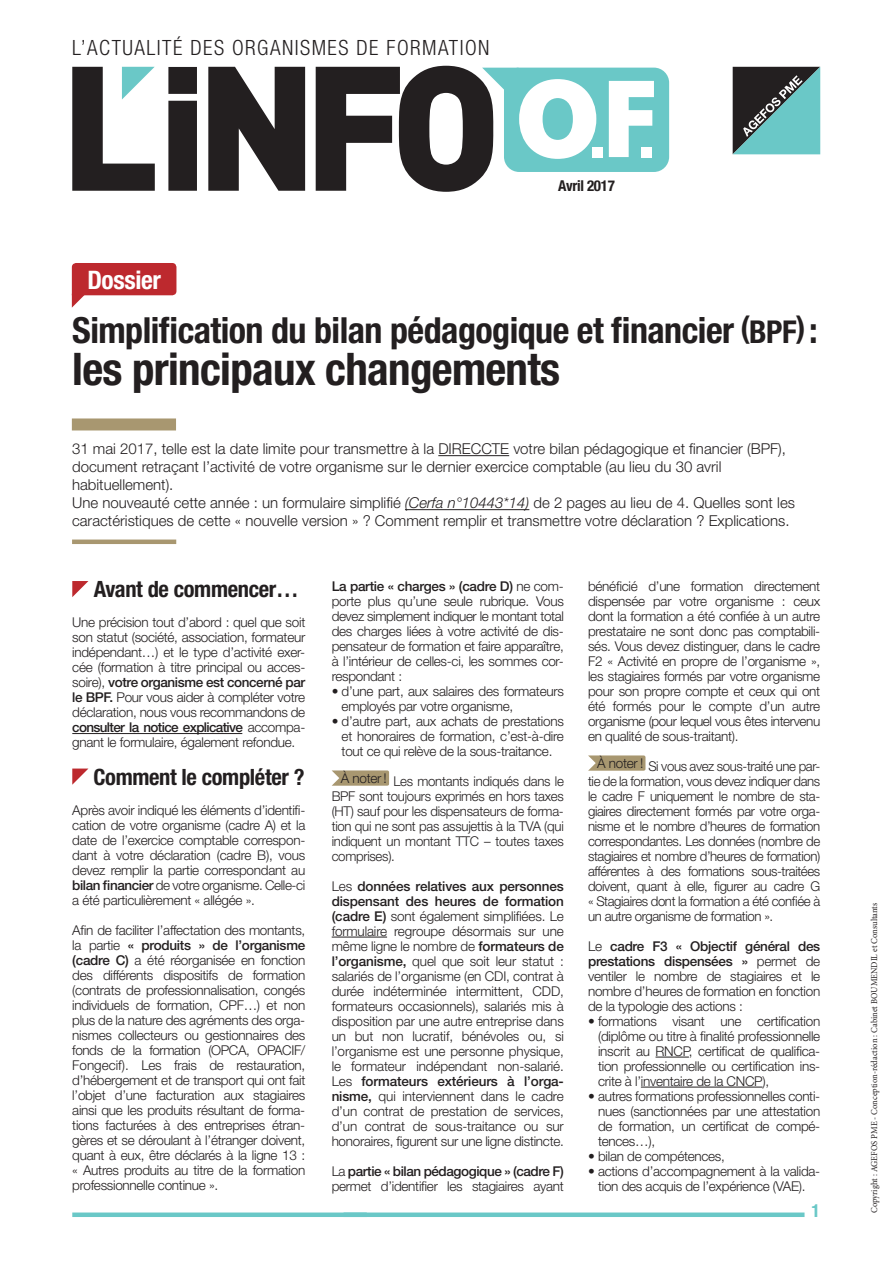
<style>
.page{position:relative;width:893px;height:1263px;background:#fff}
.page>*{position:absolute;margin:0;border:0;box-sizing:border-box;transform-origin:0 0}
.t1{font:700 condensed 45px "Helvetica Neue LT Std";letter-spacing:-.015em;color:#231f20}
.t2{font:700 condensed 36px "Helvetica Neue LT Std";letter-spacing:-.015em;color:#231f20}
.t3{font:700 condensed 25.5px "Helvetica Neue LT Std";letter-spacing:-.015em;color:#fff}
.t4{font:700 condensed 22.5px "Helvetica Neue LT Std";letter-spacing:-.015em;color:#231f20}
.t5{font:300 condensed 21px "Helvetica Neue LT Std";letter-spacing:.07em;color:#231f20}
.t6{font:700 condensed 18px "Helvetica Neue LT Std";color:#6ac8c7}
.t7{font:300 15px/18px "Helvetica Neue LT Std";color:#231f20}
.t8{font:700 condensed 15px "Helvetica Neue LT Std";letter-spacing:-.02em;color:#231f20}
.t9{font:300 13.5px/15px "Helvetica Neue LT Std";letter-spacing:-.02em;color:#231f20;text-align:justify}
.t10{font:9px "Minion Pro";color:#231f20;scale:.95 1}
.s1{font-size:31.5px}
.s2{font-style:italic}
.s3{font-weight:500}
</style>
<div class="page">
<div style="left:72px;top:1212px;width:295px;height:5px;background:#6ac8c7"></div>
<div style="left:344px;top:1212px;width:460px;height:5px;background:#6ac8c7"></div>
<svg style="left:72px;top:263px;width:104px;height:45px"></svg>
<hr style="left:72px;top:733px;width:170px;height:1px;background:#231f20">
<svg style="left:72px;top:581px;width:16px;height:16px"></svg>
<svg style="left:72px;top:768px;width:16px;height:17px"></svg>
<svg style="left:72px;top:67px;width:83px;height:124px"></svg>
<svg style="left:168px;top:67px;width:29px;height:124px;background:#322f2f"></svg>
<svg style="left:208px;top:67px;width:97px;height:124px"></svg>
<div style="left:504px;top:68px;width:165px;height:104px;background:#6ac8c7;border-radius:15px"></div>
<svg style="left:609px;top:81px;width:45px;height:76px"></svg>
<svg style="left:316px;top:66px;width:280px;height:126px"></svg>
<div style="left:592px;top:147px;width:10px;height:10px;background:#fff"></div>
<div style="left:642px;top:147px;width:10px;height:10px;background:#fff"></div>
<svg style="left:733px;top:67px;width:87px;height:87px;background:#507d7d"></svg>
<hr style="left:332px;top:937px;width:55px;height:1px;background:#231f20">
<svg style="left:332px;top:770px;width:57px;height:16px"></svg>
<hr style="left:655px;top:1057px;width:34px;height:1px;background:#231f20">
<hr style="left:641px;top:1087px;width:121px;height:1px;background:#231f20">
<svg style="left:588px;top:755px;width:57px;height:16px"></svg>
<div style="left:72px;top:539px;width:104px;height:5px;background:#a89770"></div>
<hr style="left:438px;top:455px;width:71px;height:1px;background:#231f20">
<hr style="left:405px;top:509px;width:124px;height:1px;background:#231f20">
<div style="left:72px;top:418px;width:104px;height:12px;background:#a89770"></div>
<h3 class="t5" style="left:72px;top:36px;width:419px">L’ACTUALITÉ DES ORGANISMES DE FORMATION</h3>
<h3 class="t3" style="left:87px;top:264px;width:75px">Dossier</h3>
<p class="t8" style="left:558px;top:176px;width:58px">Avril 2017</p>
<h2 class="t2" style="left:72px;top:308px;width:747px">Simplification du bilan pédagogique et financier <span class="s1">(BPF)</span>:</h2>
<h1 class="t1" style="left:72px;top:342px;width:489px">les principaux changements</h1>
<p class="t7" style="left:72px;top:439px;width:724px">31 mai 2017, telle est la date limite pour transmettre à la DIRECCTE votre bilan pédagogique et financier (BPF), document retraçant l’activité de votre organisme sur le dernier exercice comptable (au lieu du 30 avril habituellement).<br>Une nouveauté cette année : un formulaire simplifié <span class="s2">(Cerfa n°10443*14)</span> de 2 pages au lieu de 4. Quelles sont les caractéristiques de cette « nouvelle version » ? Comment remplir et transmettre votre déclaration ? Explications.</p>
<h3 class="t4" style="left:94px;top:575px;width:206px">Avant de commencer…</h3>
<p class="t9" style="left:72px;top:615px;width:235px">Une précision tout d’abord : quel que soit son statut (société, association, formateur indépendant…) et le type d’activité exer&shy;cée (formation à titre principal ou acces&shy;soire), <span class="s3">votre organisme est concerné par le BPF.</span> Pour vous aider à compléter votre déclaration, nous vous recommandons de <span class="s3">consulter la notice explicative</span> accompa&shy;gnant le formulaire, également refondue.</p>
<h3 class="t4" style="left:94px;top:763px;width:212px">Comment le compléter ?</h3>
<p class="t9" style="left:72px;top:802px;width:235px">Après avoir indiqué les éléments d’identifi&shy;cation de votre organisme (cadre A) et la date de l’exercice comptable correspon&shy;dant à votre déclaration (cadre B), vous devez remplir la partie correspondant au <span class="s3">bilan financier</span> de votre organisme. Celle-ci a été particulièrement « allégée ».</p>
<p class="t9" style="left:72px;top:922px;width:235px">Afin de faciliter l’affectation des montants, la partie <span class="s3">« produits » de l’organisme (cadre C)</span> a été réorganisée en fonction des différents dispositifs de formation (contrats de professionnalisation, congés individuels de formation, CPF…) et non plus de la nature des agréments des orga&shy;nismes collecteurs ou gestionnaires des fonds de la formation (OPCA, OPACIF/ Fongecif). Les frais de restauration, d’hébergement et de transport qui ont fait l’objet d’une facturation aux stagiaires ainsi que les produits résultant de forma&shy;tions facturées à des entreprises étran&shy;gères et se déroulant à l’étranger doivent, quant à eux, être déclarés à la ligne 13 : « Autres produits au titre de la formation professionnelle continue ».</p>
<p class="t9" style="left:332px;top:578px;width:234px"><span class="s3">La partie « charges » (cadre D)</span> ne com&shy;porte plus qu’une seule rubrique. Vous devez simplement indiquer le montant total des charges liées à votre activité de dis&shy;pensateur de formation et faire apparaître, à l’intérieur de celles-ci, les sommes cor&shy;respondant :</p>
<p class="t9" style="left:342px;top:683px;width:224px;text-indent:-10px">• d’une part, aux salaires des formateurs employés par votre organisme,</p>
<p class="t9" style="left:342px;top:713px;width:224px;text-indent:-10px">• d’autre part, aux achats de prestations et honoraires de formation, c’est-à-dire tout ce qui relève de la sous-traitance.</p>
<p class="t9" style="left:332px;top:773px;width:234px;text-indent:9px">À noter ! Les montants indiqués dans le BPF sont toujours exprimés en hors taxes (HT) sauf pour les dispensateurs de forma&shy;tion qui ne sont pas assujettis à la TVA (qui indiquent un montant TTC – toutes taxes comprises).</p>
<p class="t9" style="left:332px;top:878px;width:234px">Les <span class="s3">données relatives aux personnes dispensant des heures de formation (cadre E)</span> sont également simplifiées. Le formulaire regroupe désormais sur une même ligne le nombre de <span class="s3">formateurs de l’organisme,</span> quel que soit leur statut : salariés de l’organisme (en CDI, contrat à durée indéterminée intermittent, CDD, formateurs occasionnels), salariés mis à disposition par une autre entreprise dans un but non lucratif, bénévoles ou, si l’organisme est une personne physique, le formateur indépendant non-salarié.<br>Les <span class="s3">formateurs extérieurs à l’orga&shy;nisme,</span> qui interviennent dans le cadre d’un contrat de prestation de services, d’un contrat de sous-traitance ou sur honoraires, figurent sur une ligne distincte.</p>
<p class="t9" style="left:332px;top:1163px;width:234px">La <span class="s3">partie « bilan pédagogique » (cadre F) </span>permet d’identifier les stagiaires ayant</p>
<p class="t9" style="left:588px;top:578px;width:234px">bénéficié d’une formation directement dispensée par votre organisme : ceux dont la formation a été confiée à un autre prestataire ne sont donc pas comptabili&shy;sés. Vous devez distinguer, dans le cadre F2 « Activité en propre de l’organisme », les stagiaires formés par votre organisme pour son propre compte et ceux qui ont été formés pour le compte d’un autre organisme (pour lequel vous êtes intervenu en qualité de sous-traitant).</p>
<p class="t9" style="left:588px;top:758px;width:234px;text-indent:9px">À noter ! Si vous avez sous-traité une par&shy;tie de la formation, vous devez indiquer dans le cadre F uniquement le nombre de sta&shy;giaires directement formés par votre orga&shy;nisme et le nombre d’heures de formation correspondantes. Les données (nombre de stagiaires et nombre d’heures de formation) afférentes à des formations sous-traitées doivent, quant à elle, figurer au cadre G « Stagiaires dont la formation a été confiée à un autre organisme de formation ».</p>
<p class="t9" style="left:588px;top:938px;width:234px">Le <span class="s3">cadre F3 « Objectif général des prestations dispensées »</span> permet de ventiler le nombre de stagiaires et le nombre d’heures de formation en fonction de la typologie des actions :</p>
<p class="t9" style="left:598px;top:1013px;width:224px;text-indent:-10px">• formations visant une certification (diplôme ou titre à finalité professionnelle inscrit au RNCP, certificat de qualifica&shy;tion professionnelle ou certification ins&shy;crite à l’inventaire de la CNCP),</p>
<p class="t9" style="left:598px;top:1088px;width:224px;text-indent:-10px">• autres formations professionnelles conti&shy;nues (sanctionnées par une attestation de formation, un certificat de compé&shy;tences…),</p>
<p class="t9" style="left:588px;top:1148px;width:138px">• bilan de compétences,</p>
<p class="t9" style="left:588px;top:1163px;width:234px;text-align:center">• actions d’accompagnement à la valida&shy;tion des acquis de l’expérience (VAE).</p>
<h3 class="t6" style="left:812px;top:1199px;width:10px">1</h3>
<p class="t10" style="left:869px;top:1213px;width:328px;rotate:-90deg">Copyright : AGEFOS PME - Conception-rédaction : Cabinet BOUMENDIL et Consultants</p>
</div>
